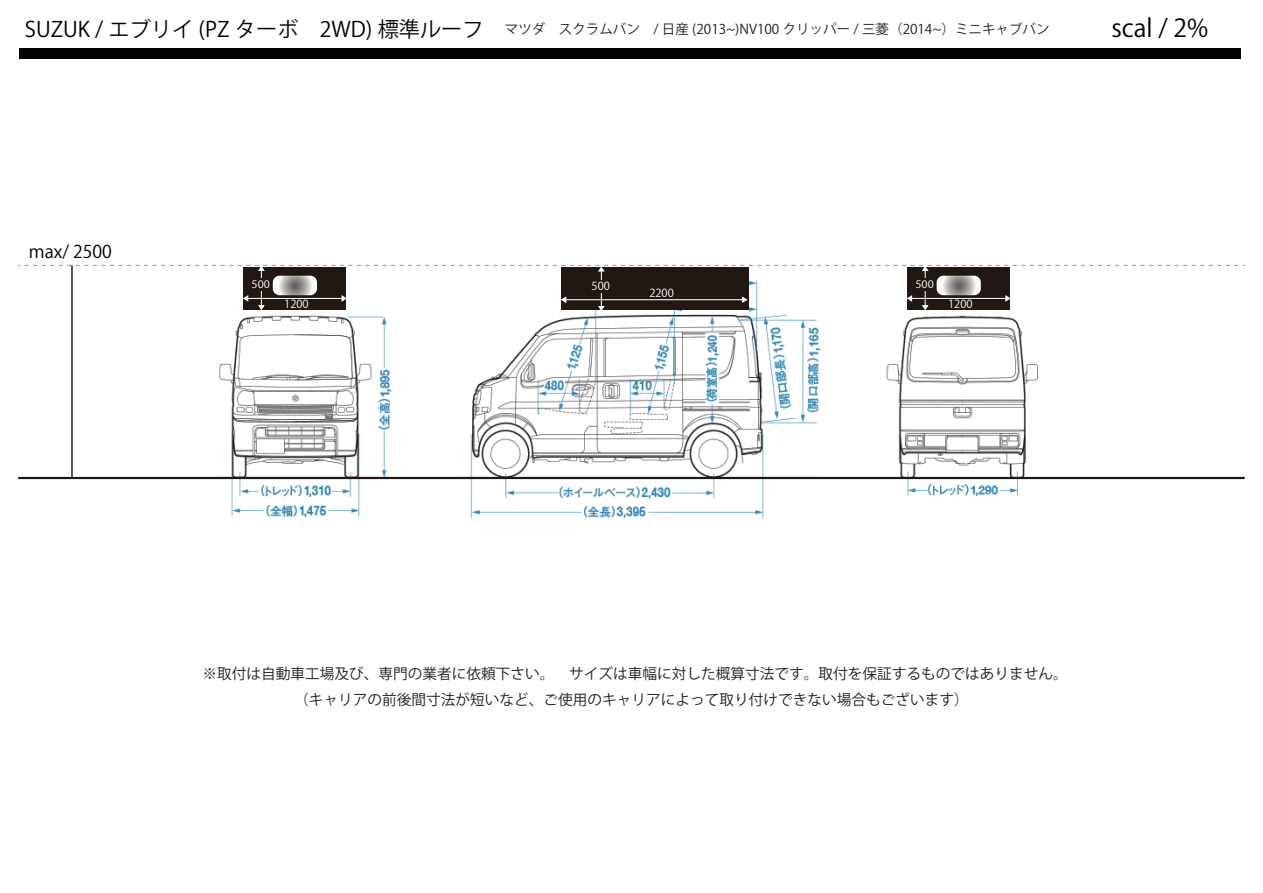
<style>
.page{position:relative;width:1263px;height:893px;background:#fff}
.page>*{position:absolute;margin:0;border:0;box-sizing:border-box;transform-origin:0 0}
.t1{font:24.75px "Koz Go Pr 6 N";color:#030303}
.t2{font:17.55px "Koz Go Pr 6 N";color:#030303}
.t3{font:14.7px/25.7px "Koz Go Pr 6 N";color:#231f20;text-align:center}
.t4{font:13.5px "Koz Go Pr 6 N";color:#231f20}
.t5{font:11.1px "Koz Go Pr 6 N";color:#fff}
.t6{font:10.2px "Koz Go Pr 6 N";color:#fff;scale:1.09 1}
.s1{font-size:21.15px;color:#030303}
</style>
<div class="page">
<img style="left:207px;top:264px;width:841px;height:255px">
<hr style="left:71px;top:265px;width:2px;height:213px;background:#211814">
<hr style="left:18px;top:477px;width:1227px;height:2px;background:#211814">
<div style="left:19px;top:48px;width:1221px;height:10px;background:#030303"></div>
<svg style="left:18px;top:265px;width:1227px;height:46px"></svg>
<p class="t4" style="left:25px;top:22px;width:1026px"><span class="s1">SUZUK / エブリイ (PZ ターボ　2WD) 標準ルーフ　</span>マツダ　スクラムバン　/ 日産 (2013~)NV100 クリッパー / 三菱（2014~）ミニキャブバン</p>
<h1 class="t1" style="left:1111px;top:14px;width:98px">scal / 2%</h1>
<p class="t2" style="left:29px;top:242px;width:85px">max/ 2500</p>
<p class="t6" style="left:252px;top:279px;width:18px">500</p>
<p class="t5" style="left:592px;top:280px;width:20px">500</p>
<p class="t5" style="left:284px;top:298px;width:26px">1200</p>
<p class="t5" style="left:649px;top:287px;width:26px">2200</p>
<p class="t6" style="left:915px;top:279px;width:18px">500</p>
<p class="t5" style="left:948px;top:298px;width:26px">1200</p>
<p class="t3" style="left:203px;top:661px;width:867px">※取付は自動車工場及び、専門の業者に依頼下さい。　サイズは車幅に対した概算寸法です。取付を保証するものではありません。（キャリアの前後間寸法が短いなど、ご使用のキャリアによって取り付けできない場合もございます）</p>
</div>
